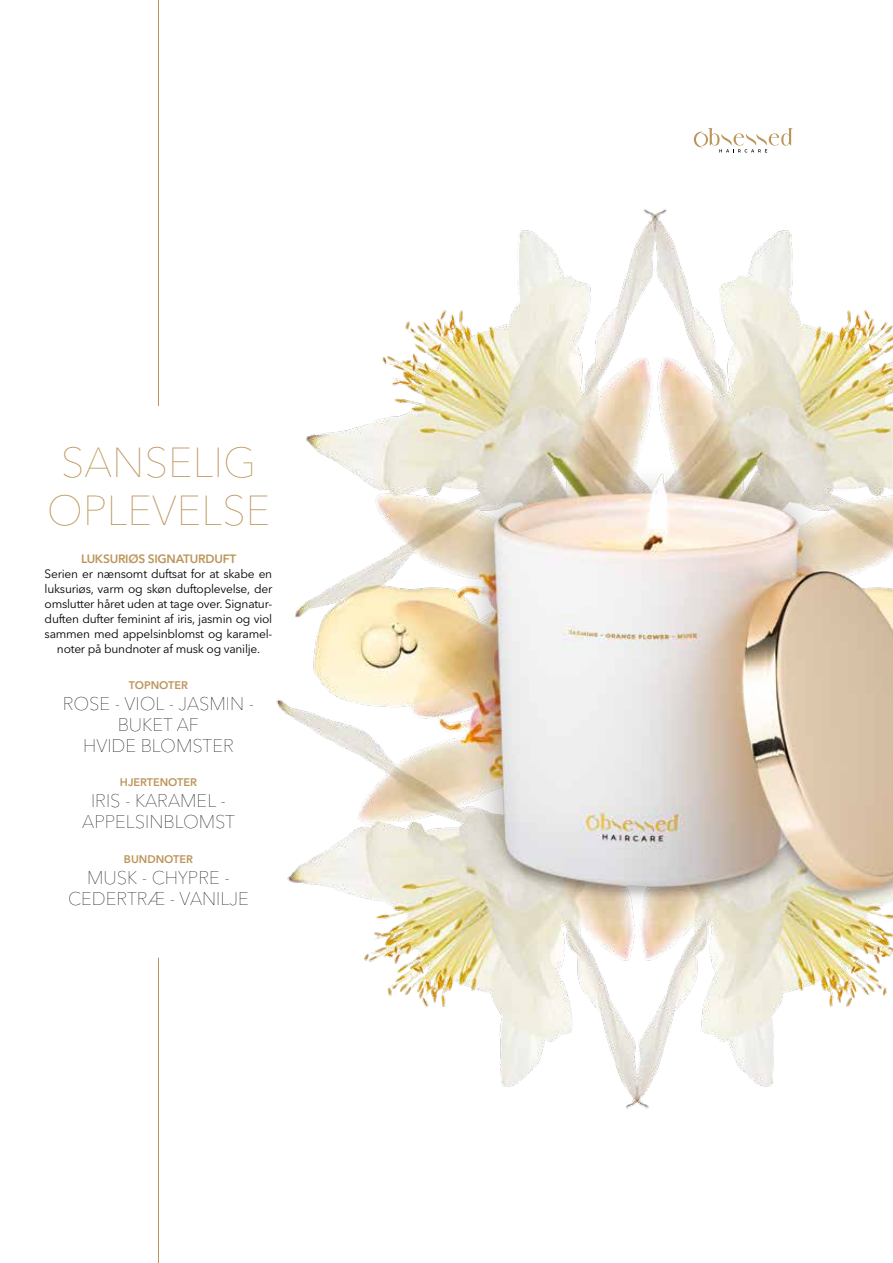
<style>
.page{position:relative;width:893px;height:1263px;background:#fff}
.page>*{position:absolute;margin:0;border:0;box-sizing:border-box;transform-origin:0 0}
.t1{font:200 41.55px/48px "Avenir Next LT Pro";color:#bc955b;text-align:center}
.t2{font:200 18.15px/21px "Avenir Next LT Pro";color:#000;text-align:center}
.t3{font:12px/15px "Avenir Next LT Pro";letter-spacing:-.02em;color:#000;text-align:center}
.t4{font:600 12px "Avenir Next LT Pro";letter-spacing:-.02em;color:#bc955b}
.t5{font:600 10.95px "Avenir Next LT Pro";color:#bc955b}
</style>
<div class="page">
<svg style="left:694px;top:128px;width:98px;height:24px"></svg>
<img style="left:158px;top:209px;width:735px;height:900px">
<hr style="left:158px;top:0;width:1px;height:406px;background:#bc955b">
<hr style="left:158px;top:958px;width:1px;height:305px;background:#bc955b">
<h1 class="t1" style="left:47px;top:439px;width:225px">SANSELIG<br>OPLEVELSE</h1>
<p class="t4" style="left:81px;top:551px;width:157px">LUKSURIØS SIGNATURDUFT</p>
<p class="t3" style="left:45px;top:566px;width:229px">Serien er nænsomt duftsat for at skabe en luksuriøs, varm og skøn duftoplevelse, der omslutter håret uden at tage over. Signatur&shy;duften dufter feminint af iris, jasmin og viol sammen med appelsinblomst og karamel&shy;noter på bundnoter af musk og vanilje.</p>
<p class="t5" style="left:129px;top:679px;width:61px">TOPNOTER</p>
<h2 class="t2" style="left:63px;top:693px;width:193px">ROSE - VIOL - JASMIN -<br>BUKET AF<br>HVIDE BLOMSTER</h2>
<p class="t5" style="left:120px;top:776px;width:79px">HJERTENOTER</p>
<h2 class="t2" style="left:82px;top:791px;width:154px">IRIS - KARAMEL -<br>APPELSINBLOMST</h2>
<p class="t5" style="left:124px;top:852px;width:71px">BUNDNOTER</p>
<h2 class="t2" style="left:68px;top:867px;width:182px">MUSK - CHYPRE -<br>CEDERTRÆ - VANILJE</h2>
</div>
